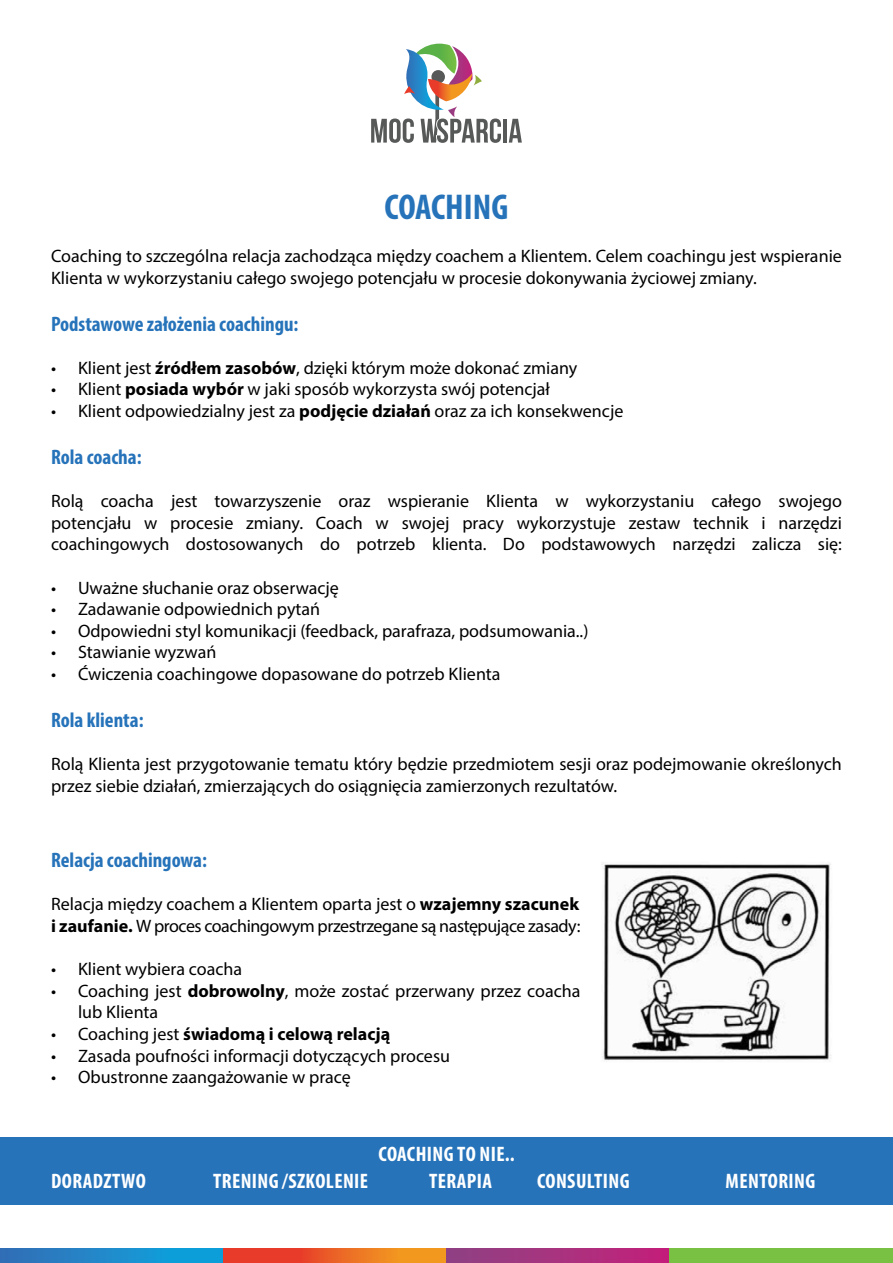
<style>
.page{position:relative;width:893px;height:1263px;background:#fff}
.page>*{position:absolute;margin:0;border:0;box-sizing:border-box;transform-origin:0 0}
.t1{font:700 condensed 36px "Myriad Pro";color:#2673ba}
.t2{font:700 condensed 21px "Myriad Pro";color:#2673ba}
.t3{font:700 condensed 21px "Myriad Pro";letter-spacing:.02em;color:#fff}
.t4{font:18px/21.6px "Myriad Pro";color:#000}
.t5{font:18px/21.6px "Myriad Pro";letter-spacing:-.025em;color:#000}
.t6{font:700 18px "Myriad Pro";color:#000}
.s1{font-weight:700}
.s2{font-weight:400}
</style>
<div class="page">
<svg style="left:0;top:1248px;width:223px;height:15px;background:#1d8acb"></svg>
<svg style="left:223px;top:1248px;width:223px;height:15px;background:#ec6425"></svg>
<svg style="left:446px;top:1248px;width:224px;height:15px;background:#a8317e"></svg>
<div style="left:670px;top:1248px;width:223px;height:15px;background:#79c143"></div>
<img style="left:601px;top:862px;width:230px;height:198px">
<hr style="left:503px;top:119px;width:4px;height:24px;background:#575858">
<svg style="left:509px;top:119px;width:13px;height:24px"></svg>
<svg style="left:371px;top:44px;width:130px;height:99px"></svg>
<div style="left:0;top:1136px;width:893px;height:68px;background:#2673ba"></div>
<h1 class="t1" style="left:385px;top:185px;width:125px">COACHING</h1>
<p class="t4" style="left:51px;top:245px;width:792px">Coaching to szczególna relacja zachodząca między coachem a Klientem. Celem coachingu jest wspieranie<br>Klienta w wykorzystaniu całego swojego potencjału w procesie dokonywania życiowej zmiany.</p>
<p class="t2" style="left:51px;top:311px;width:249px">Podstawowe założenia coachingu:</p>
<p class="t4" style="left:51px;top:357px;width:528px">• Klient jest <span class="s1">źródłem zasobów</span>, dzięki którym może dokonać zmiany</p>
<p class="t4" style="left:51px;top:378px;width:500px">• Klient <span class="s1">posiada wybór</span> w jaki sposób wykorzysta swój potencjał</p>
<p class="t4" style="left:51px;top:400px;width:574px">• Klient odpowiedzialny jest za <span class="s1">podjęcie działań</span> oraz za ich konsekwencje</p>
<p class="t2" style="left:51px;top:444px;width:92px">Rola coacha:</p>
<p class="t4" style="left:51px;top:490px;width:792px;text-align:justify">Rolą coacha jest towarzyszenie oraz wspieranie Klienta w wykorzystaniu całego swojego potencjału w procesie zmiany. Coach w swojej pracy wykorzystuje zestaw technik i narzędzi coachingowych dostosowanych do potrzeb klienta. Do podstawowych narzędzi zalicza się:</p>
<p class="t4" style="left:51px;top:576px;width:289px">• Uważne słuchanie oraz obserwację</p>
<p class="t4" style="left:51px;top:598px;width:271px">• Zadawanie odpowiednich pytań</p>
<p class="t4" style="left:51px;top:620px;width:539px">• Odpowiedni styl komunikacji (feedback, parafraza, podsumowania..)</p>
<p class="t4" style="left:51px;top:641px;width:167px">• Stawianie wyzwań</p>
<p class="t4" style="left:51px;top:663px;width:451px">• Ćwiczenia coachingowe dopasowane do potrzeb Klienta</p>
<p class="t2" style="left:51px;top:707px;width:94px">Rola klienta:</p>
<p class="t4" style="left:51px;top:753px;width:792px">Rolą Klienta jest przygotowanie tematu który będzie przedmiotem sesji oraz podejmowanie określonych przez siebie działań, zmierzających do osiągnięcia zamierzonych rezultatów.</p>
<p class="t2" style="left:51px;top:847px;width:158px">Relacja coachingowa:</p>
<p class="t5" style="left:51px;top:893px;width:531px">Relacja między coachem a Klientem oparta jest o <span class="s1">wzajemny szacunek i zaufanie.</span> W proces coachingowym przestrzegane są następujące zasady:</p>
<p class="t4" style="left:51px;top:958px;width:193px">• Klient wybiera coacha</p>
<p class="t4" style="left:78px;top:980px;width:504px;text-indent:-27px">• Coaching jest <span class="s1">dobrowolny</span>, może zostać przerwany przez coacha lub Klienta</p>
<p class="t6" style="left:51px;top:1022px;width:341px"><span class="s2">• Coaching jest</span> świadomą i celową relacją</p>
<p class="t4" style="left:51px;top:1044px;width:400px">• Zasada poufności informacji dotyczących procesu</p>
<p class="t4" style="left:51px;top:1066px;width:301px">• Obustronne zaangażowanie w pracę</p>
<p class="t3" style="left:379px;top:1141px;width:19px">Coaching</p>
<p class="t3" style="left:457px;top:1141px;width:59px">to ni e..</p>
<p class="t3" style="left:51px;top:1168px;width:22px">Dorad</p>
<p class="t3" style="left:104px;top:1168px;width:68px">ztwo Tr</p>
<p class="t3" style="left:232px;top:1168px;width:19px">ening</p>
<p class="t3" style="left:282px;top:1168px;width:113px">/szkoleni e T</p>
<p class="t3" style="left:438px;top:1168px;width:38px">erapia</p>
<p class="t3" style="left:537px;top:1168px;width:74px">Consulting</p>
<p class="t3" style="left:726px;top:1168px;width:53px">Mentoring</p>
</div>
